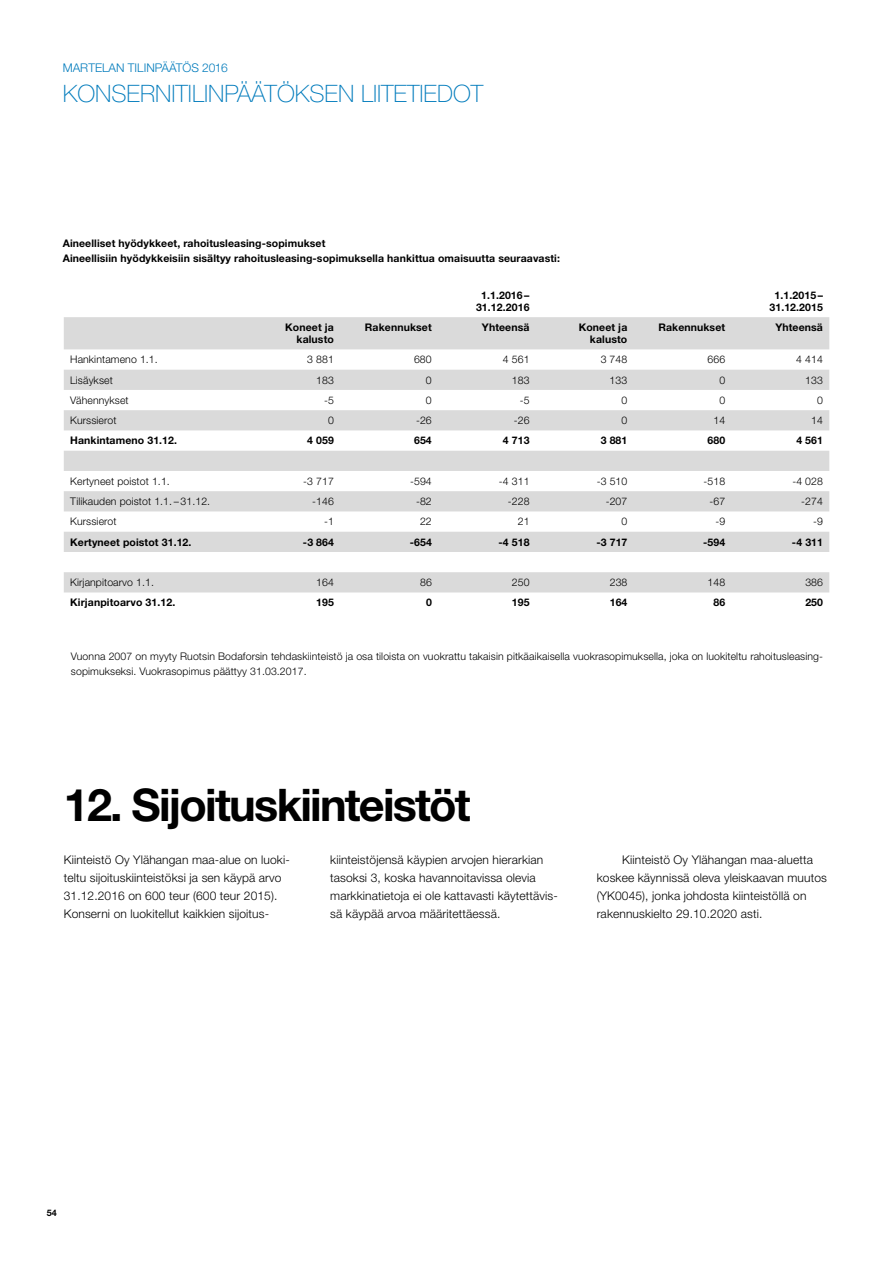
<style>
.page{position:relative;width:893px;height:1263px;background:#fff}
.page>*{position:absolute;margin:0;border:0;box-sizing:border-box;transform-origin:0 0}
.t1{font:700 45px "Helvetica Neue LT Std";letter-spacing:-.04em;color:#000}
.t2{font:100 24px "Helvetica Neue LT Std";color:#007bbc}
.t3{font:300 12px/18px "Helvetica Neue LT Std";letter-spacing:.01em;color:#000}
.t4{font:300 12px "Helvetica Neue LT Std";color:#007bbc}
.t5{font:300 10.5px/15px "Helvetica Neue LT Std";letter-spacing:.01em;color:#000}
.t6{font:700 10.5px/12px "Helvetica Neue LT Std";letter-spacing:.01em;color:#000;text-align:center}
.t7{font:700 9px "Helvetica Neue LT Std";color:#000}
</style>
<div class="page">
<svg style="left:64px;top:317px;width:765px;height:275px;fill:#dadada"></svg>
<p class="t4" style="left:63px;top:61px;width:167px">MARTELAN TILINPÄÄTÖS 2016</p>
<h2 class="t2" style="left:63px;top:80px;width:422px">KONSERNITILINPÄÄTÖKSEN LIITETIEDOT</h2>
<p class="t6" style="left:63px;top:235px;width:499px;line-height:15px;text-align:left">Aineelliset hyödykkeet, rahoitusleasing-sopimukset<br>Aineellisiin hyödykkeisiin sisältyy rahoitusleasing-sopimuksella hankittua omaisuutta seuraavasti:</p>
<p class="t6" style="left:476px;top:289px;width:55px">1.1.2016 –<br>31.12.2016</p>
<p class="t6" style="left:769px;top:289px;width:55px">1.1.2015 –<br>31.12.2015</p>
<p class="t6" style="left:285px;top:321px;width:50px;text-align:right">Koneet ja kalusto</p>
<p class="t6" style="left:365px;top:321px;width:68px">Rakennukset</p>
<p class="t6" style="left:482px;top:321px;width:49px">Yhteensä</p>
<p class="t6" style="left:579px;top:321px;width:50px;text-align:right">Koneet ja kalusto</p>
<p class="t6" style="left:658px;top:321px;width:68px">Rakennukset</p>
<p class="t6" style="left:775px;top:321px;width:49px">Yhteensä</p>
<p class="t5" style="left:70px;top:352px;width:87px">Hankintameno 1. 1.</p>
<p class="t5" style="left:307px;top:352px;width:28px">3 881</p>
<p class="t5" style="left:414px;top:352px;width:19px">680</p>
<p class="t5" style="left:503px;top:352px;width:28px">4 561</p>
<p class="t5" style="left:601px;top:352px;width:28px">3 748</p>
<p class="t5" style="left:707px;top:352px;width:19px">666</p>
<p class="t5" style="left:796px;top:352px;width:28px">4 414</p>
<p class="t5" style="left:70px;top:372px;width:44px">Lisäykset</p>
<p class="t5" style="left:316px;top:372px;width:19px">183</p>
<p class="t5" style="left:426px;top:372px;width:7px">0</p>
<p class="t5" style="left:512px;top:372px;width:19px">183</p>
<p class="t5" style="left:610px;top:372px;width:19px">133</p>
<p class="t5" style="left:719px;top:372px;width:7px">0</p>
<p class="t5" style="left:805px;top:372px;width:19px">133</p>
<p class="t5" style="left:70px;top:392px;width:60px">Vähennykset</p>
<p class="t5" style="left:324px;top:392px;width:11px">-5</p>
<p class="t5" style="left:426px;top:392px;width:7px">0</p>
<p class="t5" style="left:520px;top:392px;width:11px">-5</p>
<p class="t5" style="left:621px;top:392px;width:7px">0</p>
<p class="t5" style="left:719px;top:392px;width:7px">0</p>
<p class="t5" style="left:817px;top:392px;width:7px">0</p>
<p class="t5" style="left:70px;top:413px;width:48px">Kurssierot</p>
<p class="t5" style="left:328px;top:413px;width:7px">0</p>
<p class="t5" style="left:416px;top:413px;width:17px">-26</p>
<p class="t5" style="left:514px;top:413px;width:17px">-26</p>
<p class="t5" style="left:622px;top:413px;width:7px">0</p>
<p class="t5" style="left:713px;top:413px;width:13px">14</p>
<p class="t5" style="left:811px;top:413px;width:13px">14</p>
<p class="t6" style="left:70px;top:434px;width:108px">Hankintameno 31.12.</p>
<p class="t6" style="left:307px;top:434px;width:28px">4 059</p>
<p class="t6" style="left:414px;top:434px;width:19px">654</p>
<p class="t6" style="left:503px;top:434px;width:28px">4 713</p>
<p class="t6" style="left:601px;top:434px;width:28px">3 881</p>
<p class="t6" style="left:707px;top:434px;width:19px">680</p>
<p class="t6" style="left:796px;top:434px;width:28px">4 561</p>
<p class="t5" style="left:70px;top:473px;width:99px">Kertyneet poistot 1. 1.</p>
<p class="t5" style="left:303px;top:473px;width:32px">-3 717</p>
<p class="t5" style="left:410px;top:473px;width:23px">-594</p>
<p class="t5" style="left:499px;top:473px;width:32px">-4 311</p>
<p class="t5" style="left:597px;top:473px;width:32px">-3 510</p>
<p class="t5" style="left:703px;top:473px;width:23px">-518</p>
<p class="t5" style="left:792px;top:473px;width:32px">-4 028</p>
<p class="t5" style="left:70px;top:494px;width:139px">Tilikauden poistot 1. 1. – 31. 12.</p>
<p class="t5" style="left:312px;top:494px;width:23px">-146</p>
<p class="t5" style="left:416px;top:494px;width:17px">-82</p>
<p class="t5" style="left:508px;top:494px;width:23px">-228</p>
<p class="t5" style="left:606px;top:494px;width:23px">-207</p>
<p class="t5" style="left:709px;top:494px;width:17px">-67</p>
<p class="t5" style="left:801px;top:494px;width:23px">-274</p>
<p class="t5" style="left:70px;top:514px;width:48px">Kurssierot</p>
<p class="t5" style="left:324px;top:514px;width:11px">-1</p>
<p class="t5" style="left:420px;top:514px;width:13px">22</p>
<p class="t5" style="left:518px;top:514px;width:13px">21</p>
<p class="t5" style="left:622px;top:514px;width:7px">0</p>
<p class="t5" style="left:715px;top:514px;width:11px">-9</p>
<p class="t5" style="left:813px;top:514px;width:11px">-9</p>
<p class="t6" style="left:70px;top:536px;width:123px">Kertyneet poistot 31.12.</p>
<p class="t6" style="left:303px;top:536px;width:33px">-3 864</p>
<p class="t6" style="left:410px;top:536px;width:24px">-654</p>
<p class="t6" style="left:499px;top:536px;width:33px">-4 518</p>
<p class="t6" style="left:596px;top:536px;width:33px">-3 717</p>
<p class="t6" style="left:703px;top:536px;width:24px">-594</p>
<p class="t6" style="left:792px;top:536px;width:33px">-4 311</p>
<p class="t5" style="left:70px;top:575px;width:83px">Kirjanpitoarvo 1. 1.</p>
<p class="t5" style="left:316px;top:575px;width:19px">164</p>
<p class="t5" style="left:420px;top:575px;width:13px">86</p>
<p class="t5" style="left:512px;top:575px;width:19px">250</p>
<p class="t5" style="left:610px;top:575px;width:19px">238</p>
<p class="t5" style="left:707px;top:575px;width:19px">148</p>
<p class="t5" style="left:805px;top:575px;width:19px">386</p>
<p class="t6" style="left:70px;top:596px;width:106px">Kirjanpitoarvo 31.12.</p>
<p class="t6" style="left:316px;top:596px;width:19px">195</p>
<p class="t6" style="left:426px;top:596px;width:7px">0</p>
<p class="t6" style="left:512px;top:596px;width:19px">195</p>
<p class="t6" style="left:610px;top:596px;width:19px">164</p>
<p class="t6" style="left:713px;top:596px;width:13px">86</p>
<p class="t6" style="left:805px;top:596px;width:19px">250</p>
<p class="t5" style="left:71px;top:648px;width:754px">Vuonna 2007 on myyty Ruotsin Bodaforsin tehdaskiinteistö ja osa tiloista on vuokrattu takaisin pitkäaikaisella vuokrasopimuksella, joka on luokiteltu rahoitusleasing&shy;sopimukseksi. Vuokrasopimus päättyy 31. 03. 2017.</p>
<h1 class="t1" style="left:64px;top:777px;width:408px">12. Sijoituskiinteistöt</h1>
<p class="t3" style="left:64px;top:850px;width:228px">Kiinteistö Oy Ylähangan maa-alue on luoki&shy;teltu sijoituskiinteistöksi ja sen käypä arvo</p>
<p class="t3" style="left:64px;top:886px;width:213px">31. 12.2016 on 600 teur (600 teur 2015).<br>Konserni on luokitellut kaikkien sijoitus-</p>
<p class="t3" style="left:330px;top:850px;width:229px">kiinteistöjensä käypien arvojen hierarkian tasoksi 3, koska havannoitavissa olevia markkinatietoja ei ole kattavasti käytettävis&shy;sä käypää arvoa määritettäessä.</p>
<p class="t3" style="left:597px;top:850px;width:232px;text-indent:26px">Kiinteistö Oy Ylähangan maa-aluetta koskee käynnissä oleva yleiskaavan muutos (YK0045), jonka johdosta kiinteistöllä on rakennuskielto 29. 10. 2020 asti.</p>
<p class="t7" style="left:47px;top:1207px;width:12px">54</p>
</div>
